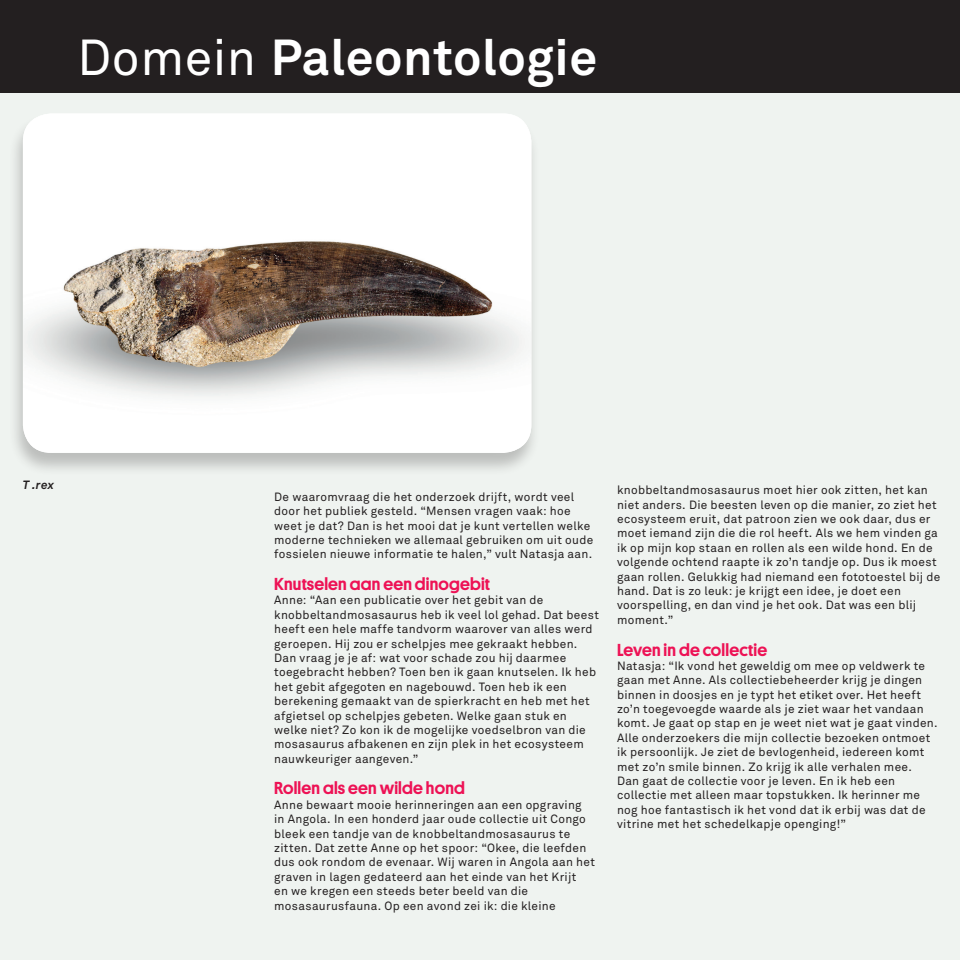
<style>
.page{position:relative;width:960px;height:960px;background:#fff}
.page>*{position:absolute;margin:0;border:0;box-sizing:border-box;transform-origin:0 0}
.t1{font:700 50px "Akkurat Pro";letter-spacing:.01em;color:#fff}
.t2{font:500 17.5px "Platform";letter-spacing:.01em;color:#ed1255}
.t3{font:11.88px/14.4px "Akkurat Pro";letter-spacing:.025em;color:#231f20}
.t4{font:italic 700 11.88px "Akkurat Pro";color:#231f20}
.s1{font-weight:400}
</style>
<div class="page">
<div style="left:0;top:92px;width:960px;height:868px;background:#eff3f0"></div>
<div style="left:0;top:0;width:960px;height:92px;background:#231f20"></div>
<div style="left:8px;top:113px;width:533px;height:363px;background:#231f20;opacity:.25"></div>
<img style="left:23px;top:114px;width:508px;height:339px">
<h1 class="t1" style="left:78px;top:26px;width:521px"><span class="s1">Domein</span> Paleontologie</h1>
<p class="t4" style="left:23px;top:477px;width:33px">T .rex</p>
<p class="t3" style="left:274px;top:490px;width:321px">De waaromvraag die het onderzoek drijft, wordt veel door het publiek gesteld. “Mensen vragen vaak: hoe weet je dat? Dan is het mooi dat je kunt vertellen welke moderne technieken we allemaal gebruiken om uit oude fossielen nieuwe informatie te halen,” vult Natasja aan.</p>
<h2 class="t2" style="left:274px;top:571px;width:217px">Knutselen aan een dinogebit</h2>
<p class="t3" style="left:274px;top:594px;width:326px">Anne: “Aan een publicatie over het gebit van de knobbeltandmosasaurus heb ik veel lol gehad. Dat beest heeft een hele maffe tandvorm waarover van alles werd geroepen. Hij zou er schelpjes mee gekraakt hebben.<br>Dan vraag je je af: wat voor schade zou hij daarmee toegebracht hebben? Toen ben ik gaan knutselen. Ik heb het gebit afgegoten en nagebouwd. Toen heb ik een berekening gemaakt van de spierkracht en heb met het afgietsel op schelpjes gebeten. Welke gaan stuk en welke niet? Zo kon ik de mogelijke voedselbron van die mosasaurus afbakenen en zijn plek in het ecosysteem nauwkeuriger aangeven.”</p>
<h2 class="t2" style="left:274px;top:776px;width:192px">Rollen als een wilde hond</h2>
<p class="t3" style="left:274px;top:798px;width:322px">Anne bewaart mooie herinneringen aan een opgraving in Angola. In een honderd jaar oude collectie uit Congo bleek een tandje van de knobbeltandmosasaurus te zitten. Dat zette Anne op het spoor: “Okee, die leefden dus ook rondom de evenaar. Wij waren in Angola aan het graven in lagen gedateerd aan het einde van het Krijt<br>en we kregen een steeds beter beeld van die mosasaurusfauna. Op een avond zei ik: die kleine</p>
<p class="t3" style="left:617px;top:483px;width:325px">knobbeltandmosasaurus moet hier ook zitten, het kan niet anders. Die beesten leven op die manier, zo ziet het ecosysteem eruit, dat patroon zien we ook daar, dus er moet iemand zijn die die rol heeft. Als we hem vinden ga ik op mijn kop staan en rollen als een wilde hond. En de volgende ochtend raapte ik zo’n tandje op. Dus ik moest gaan rollen. Gelukkig had niemand een fototoestel bij de hand. Dat is zo leuk: je krijgt een idee, je doet een voorspelling, en dan vind je het ook. Dat was een blij moment.”</p>
<h2 class="t2" style="left:617px;top:637px;width:152px">Leven in de collectie</h2>
<p class="t3" style="left:617px;top:659px;width:322px">Natasja: “Ik vond het geweldig om mee op veldwerk te gaan met Anne. Als collectiebeheerder krijg je dingen binnen in doosjes en je typt het etiket over. Het heeft zo’n toegevoegde waarde als je ziet waar het vandaan komt. Je gaat op stap en je weet niet wat je gaat vinden.<br>Alle onderzoekers die mijn collectie bezoeken ontmoet ik persoonlijk. Je ziet de bevlogenheid, iedereen komt met zo’n smile binnen. Zo krijg ik alle verhalen mee.<br>Dan gaat de collectie voor je leven. En ik heb een collectie met alleen maar topstukken. Ik herinner me nog hoe fantastisch ik het vond dat ik erbij was dat de vitrine met het schedelkapje openging!”</p>
</div>
